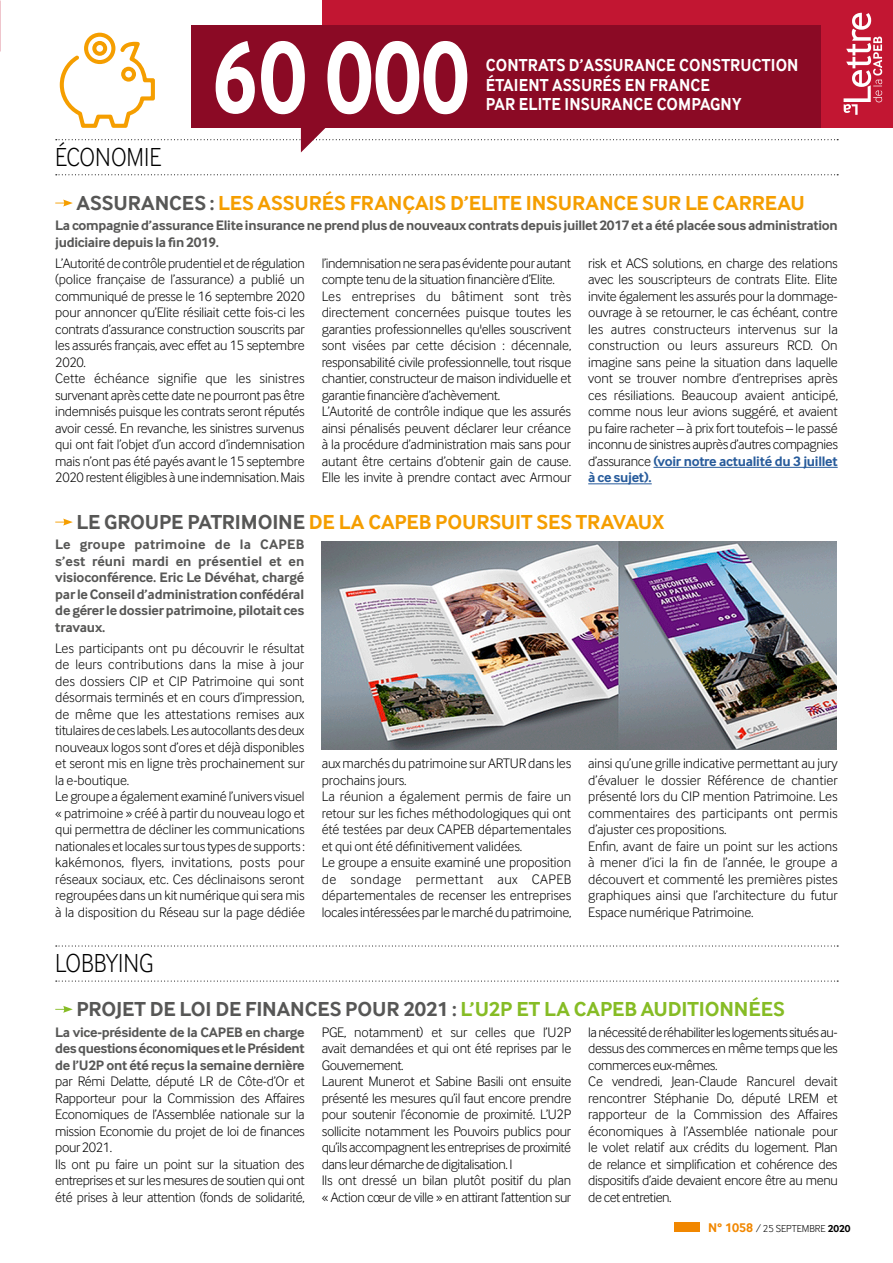
<style>
.page{position:relative;width:893px;height:1263px;background:#fff}
.page>*{position:absolute;margin:0;border:0;box-sizing:border-box;transform-origin:0 0}
.t1{font:700 106.5px "Inter Face";color:#fff;scale:.82 1}
.t2{font:300 27px "Inter Face";color:#000;scale:.9 1}
.t3{font:700 21px "Inter Face";letter-spacing:-.005em;color:#f59e00}
.t4{font:700 21px "Inter Face";letter-spacing:-.005em;color:#575756}
.t5{font:700 18px/19.5px "Inter Face";letter-spacing:.01em;color:#fff;scale:.9 1}
.t6{font:300 14.25px/16.5px "Inter Face";letter-spacing:-.015em;color:#000}
.t7{font:700 14.25px/16.5px "Inter Face";letter-spacing:-.02em;color:#575756;text-align:justify}
.t8{font:300 10.5px "Inter Face";color:#000}
.s1{color:#575756}
.s2{font-weight:700;color:#275b9b}
.s3{color:#86bc25}
.s4{font-weight:700;font-size:13.05px;color:#f18700}
.s5{font-weight:700}
</style>
<div class="page">
<div style="left:322px;top:0;width:571px;height:128px;background:#c21632"></div>
<svg style="left:844px;top:13px;width:38px;height:102px"></svg>
<svg style="left:56px;top:174px;width:782px;height:1px"></svg>
<svg style="left:55px;top:199px;width:18px;height:8px"></svg>
<hr style="left:653px;top:467px;width:185px;height:1px;background:#275b9b">
<hr style="left:588px;top:484px;width:64px;height:1px;background:#275b9b">
<svg style="left:55px;top:518px;width:18px;height:8px"></svg>
<img style="left:321px;top:542px;width:516px;height:208px">
<svg style="left:56px;top:945px;width:782px;height:1px"></svg>
<svg style="left:56px;top:980px;width:782px;height:1px"></svg>
<svg style="left:55px;top:1006px;width:18px;height:7px"></svg>
<div style="left:675px;top:1222px;width:25px;height:10px;background:#f18700"></div>
<div style="left:192px;top:25px;width:629px;height:102px;background:#8b0a25"></div>
<svg style="left:56px;top:33px;width:782px;height:119px"></svg>
<h1 class="t1" style="left:211px;top:16px;width:316px">60 000</h1>
<p class="t5" style="left:486px;top:55px;width:349px">CONTRATS D’ASSURANCE CONSTRUCTION<br>ÉTAIENT ASSURÉS EN FRANCE</p>
<p class="t5" style="left:486px;top:94px;width:285px">PAR ELITE INSURANCE COMPAGNY</p>
<h2 class="t2" style="left:55px;top:142px;width:119px">ÉCONOMIE</h2>
<h3 class="t3" style="left:77px;top:190px;width:730px"><span class="s1">ASSURANCES :</span> LES ASSURÉS FRANÇAIS D’ELITE INSURANCE SUR LE CARREAU</h3>
<p class="t7" style="left:55px;top:217px;width:784px">La compagnie d’assurance Elite insurance ne prend plus de nouveaux contrats depuis juillet 2017 et a été placée sous administration judiciaire depuis la fin 2019.</p>
<p class="t6" style="left:55px;top:254px;width:251px">L’Autorité de contrôle prudentiel et de régulation (police française de l’assurance) a publié un communiqué de presse le 16 septembre 2020 pour annoncer qu’Elite résiliait cette fois-ci les contrats d’assurance construction souscrits par les assurés français, avec effet au 15 septembre 2020.<br>Cette échéance signifie que les sinistres survenant après cette date ne pourront pas être indemnisés puisque les contrats seront réputés avoir cessé. En revanche, les sinistres survenus qui ont fait l’objet d’un accord d’indemnisation mais n’ont pas été payés avant le 15 septembre 2020 restent éligibles à une indemnisation. Mais</p>
<p class="t6" style="left:322px;top:254px;width:251px">l’indemnisation ne sera pas évidente pour autant compte tenu de la situation financière d’Elite.<br>Les entreprises du bâtiment sont très directement concernées puisque toutes les garanties professionnelles qu'elles souscrivent sont visées par cette décision : décennale, responsabilité civile professionnelle, tout risque chantier, constructeur de maison individuelle et garantie financière d’achèvement.<br>L’Autorité de contrôle indique que les assurés ainsi pénalisés peuvent déclarer leur créance à la procédure d’administration mais sans pour autant être certains d’obtenir gain de cause.<br>Elle les invite à prendre contact avec Armour</p>
<p class="t6" style="left:588px;top:254px;width:251px;text-align:justify">risk et ACS solutions, en charge des relations avec les souscripteurs de contrats Elite. Elite invite également les assurés pour la dommage&shy;ouvrage à se retourner, le cas échéant, contre les autres constructeurs intervenus sur la construction ou leurs assureurs RCD. On imagine sans peine la situation dans laquelle vont se trouver nombre d’entreprises après ces résiliations. Beaucoup avaient anticipé, comme nous leur avions suggéré, et avaient pu faire racheter – à prix fort toutefois – le passé inconnu de sinistres auprès d’autres compagnies d’assurance <span class="s2">(voir notre actualité du 3 juillet à ce sujet).</span></p>
<h3 class="t3" style="left:77px;top:509px;width:589px"><span class="s1">LE GROUPE PATRIMOINE</span> DE LA CAPEB POURSUIT SES TRAVAUX</h3>
<p class="t7" style="left:55px;top:536px;width:251px">Le groupe patrimoine de la CAPEB s’est réuni mardi en présentiel et en visioconférence. Eric Le Dévéhat, chargé par le Conseil d’administration confédéral de gérer le dossier patrimoine, pilotait ces travaux.</p>
<p class="t6" style="left:55px;top:639px;width:251px">Les participants ont pu découvrir le résultat de leurs contributions dans la mise à jour des dossiers CIP et CIP Patrimoine qui sont désormais terminés et en cours d’impression, de même que les attestations remises aux titulaires de ces labels. Les autocollants des deux nouveaux logos sont d’ores et déjà disponibles et seront mis en ligne très prochainement sur la e-boutique.<br>Le groupe a également examiné l’univers visuel « patrimoine » créé à partir du nouveau logo et qui permettra de décliner les communications nationales et locales sur tous types de supports : kakémonos, flyers, invitations, posts pour réseaux sociaux, etc. Ces déclinaisons seront regroupées dans un kit numérique qui sera mis à la disposition du Réseau sur la page dédiée</p>
<p class="t6" style="left:322px;top:755px;width:251px">aux marchés du patrimoine sur ARTUR dans les prochains jours.<br>La réunion a également permis de faire un retour sur les fiches méthodologiques qui ont été testées par deux CAPEB départementales et qui ont été définitivement validées.<br>Le groupe a ensuite examiné une proposition de sondage permettant aux CAPEB départementales de recenser les entreprises locales intéressées par le marché du patrimoine,</p>
<p class="t6" style="left:588px;top:755px;width:251px">ainsi qu’une grille indicative permettant au jury d’évaluer le dossier Référence de chantier présenté lors du CIP mention Patrimoine. Les commentaires des participants ont permis d’ajuster ces propositions.<br>Enfin, avant de faire un point sur les actions à mener d’ici la fin de l’année, le groupe a découvert et commenté les premières pistes graphiques ainsi que l’architecture du futur Espace numérique Patrimoine.</p>
<h2 class="t2" style="left:55px;top:948px;width:111px">LOBBYING</h2>
<h3 class="t4" style="left:77px;top:997px;width:710px">PROJET DE LOI DE FINANCES POUR 2021 : <span class="s3">L’U2P ET LA CAPEB AUDITIONNÉES</span></h3>
<p class="t7" style="left:55px;top:1023px;width:251px">La vice-présidente de la CAPEB en charge des questions économiques et le Président de l’U2P ont été reçus la semaine dernière</p>
<p class="t6" style="left:55px;top:1073px;width:251px">par Rémi Delatte, député LR de Côte-d’Or et Rapporteur pour la Commission des Affaires Economiques de l’Assemblée nationale sur la mission Economie du projet de loi de finances pour 2021.<br>Ils ont pu faire un point sur la situation des entreprises et sur les mesures de soutien qui ont été prises à leur attention (fonds de solidarité,</p>
<p class="t6" style="left:322px;top:1023px;width:251px">PGE, notamment) et sur celles que l’U2P avait demandées et qui ont été reprises par le Gouvernement.<br>Laurent Munerot et Sabine Basili ont ensuite présenté les mesures qu’il faut encore prendre pour soutenir l’économie de proximité. L’U2P sollicite notamment les Pouvoirs publics pour qu’ils accompagnent les entreprises de proximité dans leur démarche de digitalisation. I<br>Ils ont dressé un bilan plutôt positif du plan « Action cœur de ville » en attirant l’attention sur</p>
<p class="t6" style="left:588px;top:1023px;width:251px">la nécessité de réhabiliter les logements situés au&shy;dessus des commerces en même temps que les commerces eux-mêmes.<br>Ce vendredi, Jean-Claude Rancurel devait rencontrer Stéphanie Do, député LREM et rapporteur de la Commission des Affaires économiques à l’Assemblée nationale pour le volet relatif aux crédits du logement. Plan de relance et simplification et cohérence des dispositifs d’aide devaient encore être au menu de cet entretien.</p>
<p class="t8" style="left:708px;top:1222px;width:144px"><span class="s4">N° 1058</span> / 25 SEPTEMBRE <span class="s5">2020</span></p>
</div>
